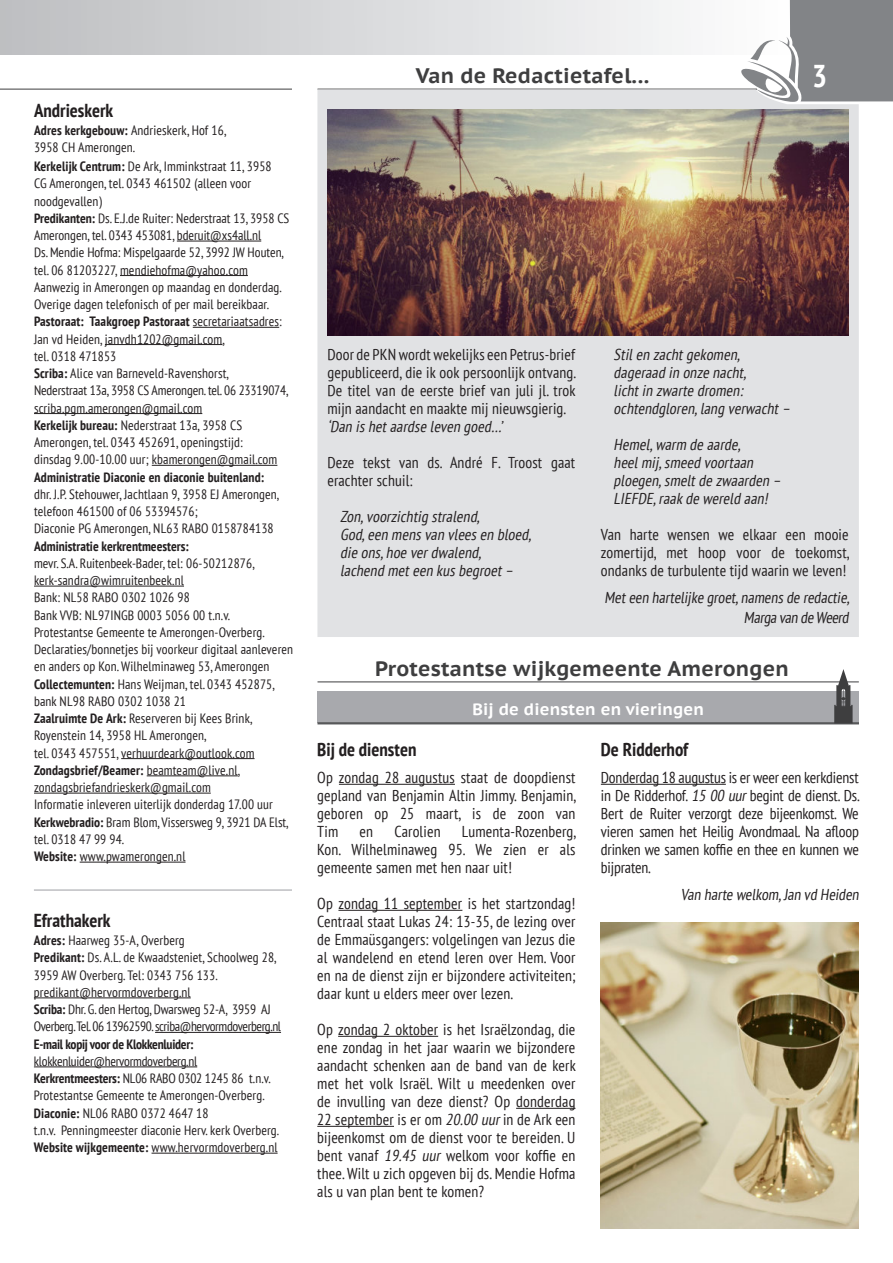
<style>
.page{position:relative;width:893px;height:1263px;background:#fff}
.page>*{position:absolute;margin:0;border:0;box-sizing:border-box;transform-origin:0 0}
.t1{font:700 condensed 31.5px "PT Sans";color:#fff}
.t2{font:700 21px "PT Sans Caption";letter-spacing:.01em;color:#3e3e3f}
.t3{font:700 condensed 18.75px "PT Sans";color:#231f20}
.t4{font:700 16.5px "PT Sans Caption";letter-spacing:.01em;color:#fff}
.t5{font:condensed 15.75px/18px "PT Sans";letter-spacing:.01em;color:#231f20;text-align:justify}
.t6{font:italic condensed 15.75px/18px "PT Sans";color:#231f20}
.t7{font:condensed 13.5px/17.2px "PT Sans";letter-spacing:.01em;color:#231f20}
.t8{font:700 condensed 13.5px "PT Sans";color:#231f20}
.t9{font:700 condensed 13.5px "PT Sans";letter-spacing:-.02em;color:#231f20}
.s1{font-weight:700}
.s2{font-style:italic}
</style>
<div class="page">
<div style="left:0;top:0;width:791px;height:55px;background:linear-gradient(to right,#bdbec1,#fdfdfe)"></div>
<svg style="left:164px;top:11px;width:5px;height:4px"></svg>
<hr style="left:0;top:89px;width:292px;height:1px;background:#3e3e3f">
<hr style="left:177px;top:241px;width:84px;height:1px;background:#231f20">
<hr style="left:120px;top:275px;width:128px;height:1px;background:#231f20">
<hr style="left:193px;top:327px;width:86px;height:1px;background:#231f20">
<hr style="left:105px;top:344px;width:117px;height:1px;background:#231f20">
<hr style="left:34px;top:413px;width:168px;height:1px;background:#231f20">
<hr style="left:152px;top:465px;width:125px;height:1px;background:#231f20">
<hr style="left:34px;top:586px;width:150px;height:1px;background:#231f20">
<hr style="left:121px;top:758px;width:134px;height:1px;background:#231f20">
<hr style="left:147px;top:775px;width:91px;height:1px;background:#231f20">
<hr style="left:34px;top:793px;width:177px;height:1px;background:#231f20">
<hr style="left:80px;top:862px;width:106px;height:1px;background:#231f20">
<hr style="left:34px;top:997px;width:157px;height:1px;background:#231f20">
<hr style="left:155px;top:1032px;width:126px;height:1px;background:#231f20">
<hr style="left:34px;top:1066px;width:163px;height:1px;background:#231f20">
<hr style="left:152px;top:1153px;width:126px;height:1px;background:#231f20">
<hr style="left:339px;top:784px;width:116px;height:1px;background:#231f20">
<hr style="left:338px;top:910px;width:124px;height:1px;background:#231f20">
<hr style="left:338px;top:1036px;width:100px;height:1px;background:#231f20">
<hr style="left:516px;top:1108px;width:59px;height:1px;background:#231f20">
<hr style="left:317px;top:1126px;width:77px;height:1px;background:#231f20">
<hr style="left:34px;top:889px;width:258px;height:2px;background:#a8a9ad">
<hr style="left:601px;top:784px;width:125px;height:1px;background:#231f20">
<svg style="left:741px;top:0;width:152px;height:102px"></svg>
<div style="left:317px;top:691px;width:542px;height:32px;background:#a8a9ad"></div>
<hr style="left:317px;top:722px;width:542px;height:2px;background:#57585a">
<svg style="left:834px;top:669px;width:19px;height:54px"></svg>
<hr style="left:317px;top:681px;width:542px;height:1px;background:#3e3e3f">
<div style="left:317px;top:89px;width:542px;height:548px;background:#e1e2e4"></div>
<img style="left:327px;top:110px;width:522px;height:226px">
<img style="left:601px;top:923px;width:258px;height:306px">
<h3 class="t3" style="left:34px;top:102px;width:81px">Andrieskerk</h3>
<p class="t7" style="left:34px;top:123px;width:194px"><span class="s1">Adres kerkgebouw:</span> Andrieskerk, Hof 16,<br>3958 CH Amerongen.</p>
<p class="t7" style="left:34px;top:159px;width:257px"><span class="s1">Kerkelijk Centrum:</span> De Ark, Imminkstraat 11, 3958<br>CG Amerongen, tel. 0343 461502 (alleen voor noodgevallen)<br><span class="s1">Predikanten:</span> Ds. E.J.de Ruiter: Nederstraat 13, 3958 CS Amerongen, tel. 0343 453081, bderuit@xs4all.nl<br>Ds. Mendie Hofma: Mispelgaarde 52, 3992 JW Houten, tel. 06 81203227, mendiehofma@yahoo.com Aanwezig in Amerongen op maandag en donderdag.<br>Overige dagen telefonisch of per mail bereikbaar.<br><span class="s1">Pastoraat: Taakgroep Pastoraat</span> secretariaatsadres:<br>Jan vd Heiden, janvdh1202@gmail.com,<br>tel. 0318 471853<br><span class="s1">Scriba:</span> Alice van Barneveld-Ravenshorst,<br>Nederstraat 13a, 3958 CS Amerongen. tel. 06 23319074, scriba.pgm.amerongen@gmail.com<br><span class="s1">Kerkelijk bureau:</span> Nederstraat 13a, 3958 CS Amerongen, tel. 0343 452691, openingstijd:<br>dinsdag 9.00-10.00 uur; kbamerongen@gmail.com</p>
<p class="t8" style="left:34px;top:471px;width:232px">Administratie Diaconie en diaconie buitenland:</p>
<p class="t7" style="left:34px;top:486px;width:247px">dhr. J.P. Stehouwer, Jachtlaan 9, 3958 EJ Amerongen, telefoon 461500 of 06 53394576;<br>Diaconie PG Amerongen, NL63 RABO 0158784138</p>
<p class="t8" style="left:34px;top:540px;width:157px">Administratie kerkrentmeesters:</p>
<p class="t7" style="left:34px;top:555px;width:261px">mevr. S.A. Ruitenbeek-Bader, tel: 06-50212876, kerk-sandra@wimruitenbeek.nl<br>Bank: NL58 RABO 0302 1026 98<br>Bank VVB: NL97INGB 0003 5056 00 t.n.v.<br>Protestantse Gemeente te Amerongen-Overberg.<br>Declaraties/bonnetjes bij voorkeur digitaal aanleveren en anders op Kon. Wilhelminaweg 53, Amerongen <span class="s1">Collectemunten:</span> Hans Weijman, tel. 0343 452875, bank NL98 RABO 0302 1038 21<br><span class="s1">Zaalruimte De Ark:</span> Reserveren bij Kees Brink, Royenstein 14, 3958 HL Amerongen,<br>tel. 0343 457551, verhuurdeark@outlook.com <span class="s1">Zondagsbrief/Beamer:</span> beamteam@live.nl, zondagsbriefandrieskerk@gmail.com<br>Informatie inleveren uiterlijk donderdag 17.00 uur <span class="s1">Kerkwebradio:</span> Bram Blom, Vissersweg 9, 3921 DA Elst, tel. 0318 47 99 94.<br><span class="s1">Website:</span> www.pwamerongen.nl</p>
<h3 class="t3" style="left:34px;top:912px;width:78px">Efrathakerk</h3>
<p class="t7" style="left:34px;top:933px;width:249px"><span class="s1">Adres:</span> Haarweg 35-A, Overberg<br><span class="s1">Predikant:</span> Ds. A.L. de Kwaadsteniet, Schoolweg 28, 3959 AW Overberg. Tel: 0343 756 133. predikant@hervormdoverberg.nl<br><span class="s1">Scriba:</span> Dhr. G. den Hertog, Dwarsweg 52-A, 3959 AJ Overberg. Tel. 06 13962590. scriba@hervormdoverberg.nl</p>
<p class="t9" style="left:34px;top:1038px;width:161px">E-mail kopij voor de Klokkenluider:</p>
<p class="t7" style="left:34px;top:1053px;width:247px">klokkenluider@hervormdoverberg.nl <span class="s1">Kerkrentmeesters:</span> NL06 RABO 0302 1245 86 t.n.v.<br>Protestantse Gemeente te Amerongen-Overberg.<br><span class="s1">Diaconie:</span> NL06 RABO 0372 4647 18<br>t.n.v. Penningmeester diaconie Herv. kerk Overberg.<br><span class="s1">Website wijkgemeente:</span> www.hervormdoverberg.nl</p>
<h2 class="t2" style="left:416px;top:68px;width:235px">Van de Redactietafel...</h2>
<h1 class="t1" style="left:812px;top:62px;width:17px">3</h1>
<p class="t5" style="left:327px;top:347px;width:250px">Door de PKN wordt wekelijks een Petrus-brief gepubliceerd, die ik ook persoonlijk ontvang.<br>De titel van de eerste brief van juli jl. trok mijn aandacht en maakte mij nieuwsgierig.</p>
<p class="t6" style="left:327px;top:419px;width:179px">‘Dan is hetaardse leven goed…’</p>
<p class="t5" style="left:327px;top:455px;width:249px">Deze tekst van ds. André F. Troost gaat erachter schuil:</p>
<p class="t6" style="left:340px;top:509px;width:196px">Zon,voorzichtig stralend,<br>God,een mens van vlees en bloed, die ons,hoe verdwalend, lachend meteen kus begroet–</p>
<p class="t6" style="left:614px;top:347px;width:181px">Stilen zachtgekomen, dageraad in onze nacht, lichtin zwarte dromen: ochtendgloren,lang verwacht–</p>
<p class="t6" style="left:614px;top:437px;width:171px">Hemel,warm de aarde, heelmij,smeed voortaan ploegen,smeltde zwaarden –<br>LIEFDE,raak de wereld aan!</p>
<p class="t5" style="left:601px;top:527px;width:250px">Van harte wensen we elkaar een mooie zomertijd, met hoop voor de toekomst, ondanks de turbulente tijd waarin we leven!</p>
<p class="t5" style="left:605px;top:589px;width:249px;line-height:19.5px;text-align:right">Met een hartelijke groet,namens de redactie,<br>Marga van de Weerd</p>
<h2 class="t2" style="left:375px;top:660px;width:415px">Protestantse wijkgemeente Amerongen</h2>
<p class="t4" style="left:472px;top:703px;width:233px">Bij de diensten en vieringen</p>
<h3 class="t3" style="left:317px;top:741px;width:101px">Bij de diensten</h3>
<p class="t5" style="left:317px;top:770px;width:261px">Op zondag 28 augustus staat de doopdienst gepland van Benjamin Altin Jimmy. Benjamin, geboren op 25 maart, is de zoon van Tim</p>
<p class="t5" style="left:360px;top:824px;width:15px">en</p>
<p class="t5" style="left:395px;top:824px;width:48px">Carolien</p>
<p class="t5" style="left:317px;top:824px;width:261px;text-indent:145px">Lumenta-Rozenberg, Kon. Wilhelminaweg 95. We zien er als gemeente samen met hen naar uit!</p>
<p class="t5" style="left:317px;top:896px;width:260px">Op zondag 11 september is het startzondag!<br>Centraal staat Lukas 24: 13-35, de lezing over de Emmaüsgangers: volgelingen van Jezus die al wandelend en etend leren over Hem. Voor en na de dienst zijn er bijzondere activiteiten; daar kunt u elders meer over lezen.</p>
<p class="t5" style="left:317px;top:1022px;width:260px">Op zondag 2 oktober is het Israëlzondag, die ene zondag in het jaar waarin we bijzondere aandacht schenken aan de band van de kerk met het volk Israël. Wilt u meedenken over de invulling van deze dienst? Op donderdag 22 september is er om <span class="s2">20.00 uur</span>in de Ark een bijeenkomst om de dienst voor te bereiden. U bent vanaf <span class="s2">19.45 uur</span> welkom voor koffie en thee. Wilt u zich opgeven bij ds. Mendie Hofma als u van plan bent te komen?</p>
<h3 class="t3" style="left:601px;top:741px;width:89px">De Ridderhof</h3>
<p class="t5" style="left:601px;top:770px;width:260px">Donderdag 18 augustus is er weer een kerkdienst in De Ridderhof. <span class="s2">15 00 uur</span> begint de dienst. Ds.<br>Bert de Ruiter verzorgt deze bijeenkomst. We vieren samen het Heilig Avondmaal. Na afloop drinken we samen koffie en thee en kunnen we bijpraten.</p>
<p class="t5" style="left:681px;top:887px;width:182px">Van harte welkom,Jan vd Heiden</p>
</div>
